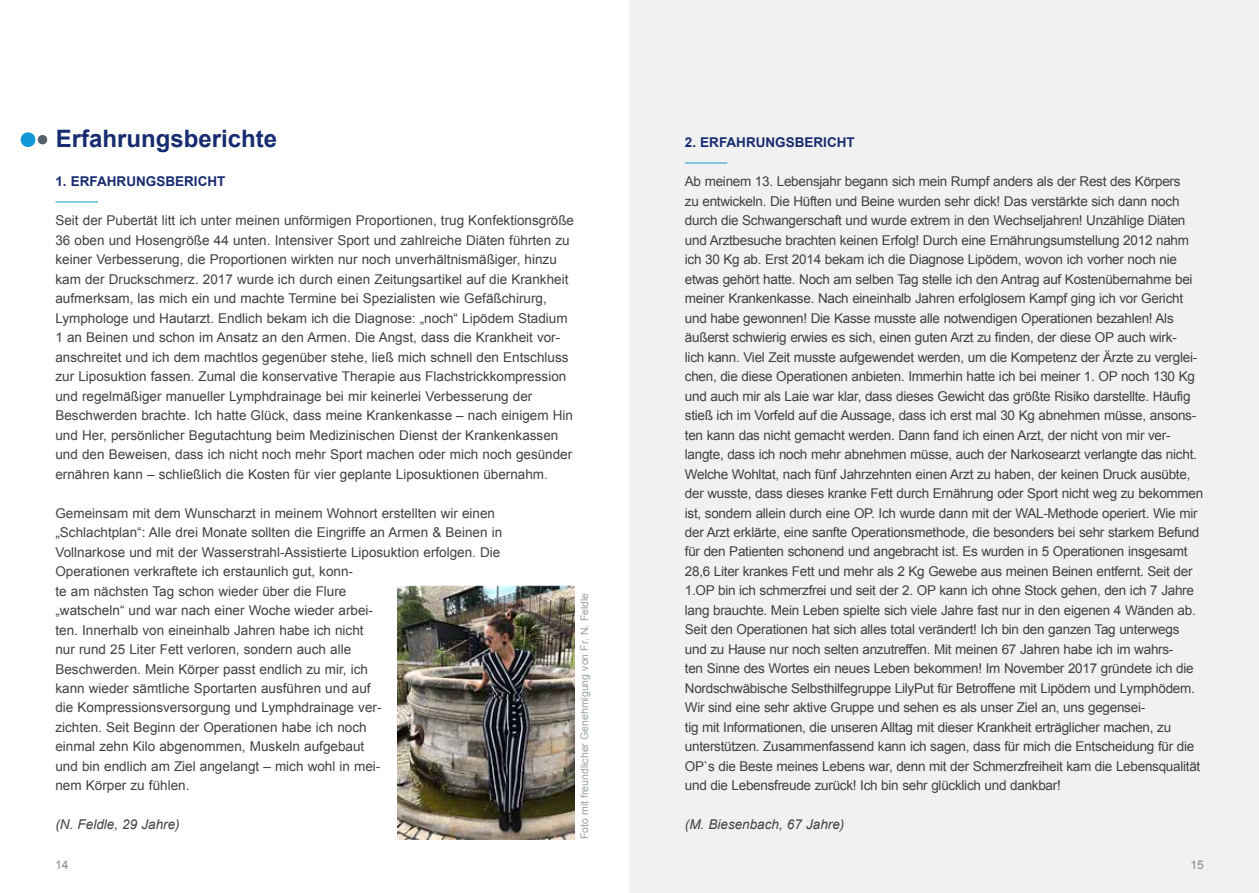
<style>
.page{position:relative;width:1259px;height:893px;background:#fff}
.page>*{position:absolute;margin:0;border:0;box-sizing:border-box;transform-origin:0 0}
.t1{font:700 24px "Arial";color:#172c70}
.t2{font:13.5px/19.5px "Arial";letter-spacing:-.02em;color:#414042}
.t3{font:13.5px/19.5px "Arial";color:#414042}
.t4{font:italic 13.5px "Arial";color:#414042}
.t5{font:700 13.5px "Arial";color:#172c70}
.t6{font:12px "Arial";color:#7f8990}
.t7{font:10.5px "Arial";color:#97a1a4}
</style>
<div class="page">
<div style="left:629px;top:0;width:630px;height:893px;background:#f1f1f1"></div>
<hr style="left:55px;top:202px;width:43px;height:1px;background:#1099d6">
<hr style="left:685px;top:163px;width:42px;height:1px;background:#1099d6">
<img style="left:397px;top:586px;width:177px;height:253px">
<svg style="left:20px;top:132px;width:28px;height:15px"></svg>
<h1 class="t1" style="left:56px;top:123px;width:223px">Erfahrungsberichte</h1>
<p class="t5" style="left:55px;top:172px;width:171px">1. ERFAHRUNGSBERICHT</p>
<p class="t3" style="left:55px;top:211px;width:520px">Seit der Pubertät litt ich unter meinen unförmigen Proportionen, trug Konfektionsgröße 36 oben und Hosengröße 44 unten. Intensiver Sport und zahlreiche Diäten führten zu keiner Verbesserung, die Proportionen wirkten nur noch unverhältnismäßiger, hinzu kam der Druckschmerz. 2017 wurde ich durch einen Zeitungsartikel auf die Krankheit aufmerksam, las mich ein und machte Termine bei Spezialisten wie Gefäßchirurg, Lymphologe und Hautarzt. Endlich bekam ich die Diagnose: „noch“ Lipödem Stadium 1 an Beinen und schon im Ansatz an den Armen. Die Angst, dass die Krankheit vor&shy;anschreitet und ich dem machtlos gegenüber stehe, ließ mich schnell den Entschluss zur Liposuktion fassen. Zumal die konservative Therapie aus Flachstrickkompression und regelmäßiger manueller Lymphdrainage bei mir keinerlei Verbesserung der Beschwerden brachte. Ich hatte Glück, dass meine Krankenkasse – nach einigem Hin und Her, persönlicher Begutachtung beim Medizinischen Dienst der Krankenkassen und den Beweisen, dass ich nicht noch mehr Sport machen oder mich noch gesünder ernähren kann – schließlich die Kosten für vier geplante Liposuktionen übernahm.</p>
<p class="t3" style="left:55px;top:503px;width:448px">Gemeinsam mit dem Wunscharzt in meinem Wohnort erstellten wir einen „Schlachtplan“: Alle drei Monate sollten die Eingriffe an Armen &amp; Beinen in Vollnarkose und mit der Wasserstrahl-Assistierte Liposuktion erfolgen. Die Operationen verkraftete ich erstaunlich gut, konn-<br>te am nächsten Tag schon wieder über die Flure<br>„watscheln“ und war nach einer Woche wieder arbei-<br>ten. Innerhalb von eineinhalb Jahren habe ich nicht<br>nur rund 25 Liter Fett verloren, sondern auch alle<br>Beschwerden. Mein Körper passt endlich zu mir, ich<br>kann wieder sämtliche Sportarten ausführen und auf<br>die Kompressionsversorgung und Lymphdrainage ver-<br>zichten. Seit Beginn der Operationen habe ich noch<br>einmal zehn Kilo abgenommen, Muskeln aufgebaut<br>und bin endlich am Ziel angelangt – mich wohl in mei-<br>nem Körper zu fühlen.</p>
<p class="t4" style="left:55px;top:816px;width:126px">(N. Feldle, 29 Jahre)</p>
<p class="t7" style="left:577px;top:839px;width:248px;rotate:-90deg">Foto mit freundlicher Genehmigung von Fr. N. Feldle</p>
<p class="t5" style="left:685px;top:133px;width:171px">2. ERFAHRUNGSBERICHT</p>
<p class="t2" style="left:685px;top:172px;width:520px">Ab meinem 13. Lebensjahr begann sich mein Rumpf anders als der Rest des Körpers<br>zu entwickeln. Die Hüften und Beine wurden sehr dick! Das verstärkte sich dann noch durch die Schwangerschaft und wurde extrem in den Wechseljahren! Unzählige Diäten und Arztbesuche brachten keinen Erfolg! Durch eine Ernährungsumstellung 2012 nahm ich 30 Kg ab. Erst 2014 bekam ich die Diagnose Lipödem, wovon ich vorher noch nie etwas gehört hatte. Noch am selben Tag stelle ich den Antrag auf Kostenübernahme bei meiner Krankenkasse. Nach eineinhalb Jahren erfolglosem Kampf ging ich vor Gericht und habe gewonnen! Die Kasse musste alle notwendigen Operationen bezahlen! Als äußerst schwierig erwies es sich, einen guten Arzt zu finden, der diese OP auch wirk-<br>lich kann. Viel Zeit musste aufgewendet werden, um die Kompetenz der Ärzte zu verglei&shy;chen, die diese Operationen anbieten. Immerhin hatte ich bei meiner 1. OP noch 130 Kg und auch mir als Laie war klar, dass dieses Gewicht das größte Risiko darstellte. Häufig stieß ich im Vorfeld auf die Aussage, dass ich erst mal 30 Kg abnehmen müsse, ansons&shy;ten kann das nicht gemacht werden. Dann fand ich einen Arzt, der nicht von mir ver&shy;langte, dass ich noch mehr abnehmen müsse, auch der Narkosearzt verlangte das nicht.<br>Welche Wohltat, nach fünf Jahrzehnten einen Arzt zu haben, der keinen Druck ausübte, der wusste, dass dieses kranke Fett durch Ernährung oder Sport nicht weg zu bekommen ist, sondern allein durch eine OP. Ich wurde dann mit der WAL-Methode operiert. Wie mir der Arzt erklärte, eine sanfte Operationsmethode, die besonders bei sehr starkem Befund für den Patienten schonend und angebracht ist. Es wurden in 5 Operationen insgesamt 28,6 Liter krankes Fett und mehr als 2 Kg Gewebe aus meinen Beinen entfernt. Seit der 1.OP bin ich schmerzfrei und seit der 2. OP kann ich ohne Stock gehen, den ich 7 Jahre lang brauchte. Mein Leben spielte sich viele Jahre fast nur in den eigenen 4 Wänden ab.<br>Seit den Operationen hat sich alles total verändert! Ich bin den ganzen Tag unterwegs und zu Hause nur noch selten anzutreffen. Mit meinen 67 Jahren habe ich im wahrs-<br>ten Sinne des Wortes ein neues Leben bekommen! Im November 2017 gründete ich die Nordschwäbische Selbsthilfegruppe LilyPut für Betroffene mit Lipödem und Lymphödem.<br>Wir sind eine sehr aktive Gruppe und sehen es als unser Ziel an, uns gegensei-<br>tig mit Informationen, die unseren Alltag mit dieser Krankheit erträglicher machen, zu unterstützen. Zusammenfassend kann ich sagen, dass für mich die Entscheidung für die OP`s die Beste meines Lebens war, denn mit der Schmerzfreiheit kam die Lebensqualität und die Lebensfreude zurück! Ich bin sehr glücklich und dankbar!</p>
<p class="t4" style="left:685px;top:816px;width:161px">(M. Biesenbach, 67 Jahre)</p>
<p class="t6" style="left:55px;top:856px;width:15px">14</p>
<p class="t6" style="left:1190px;top:856px;width:15px">15</p>
</div>
